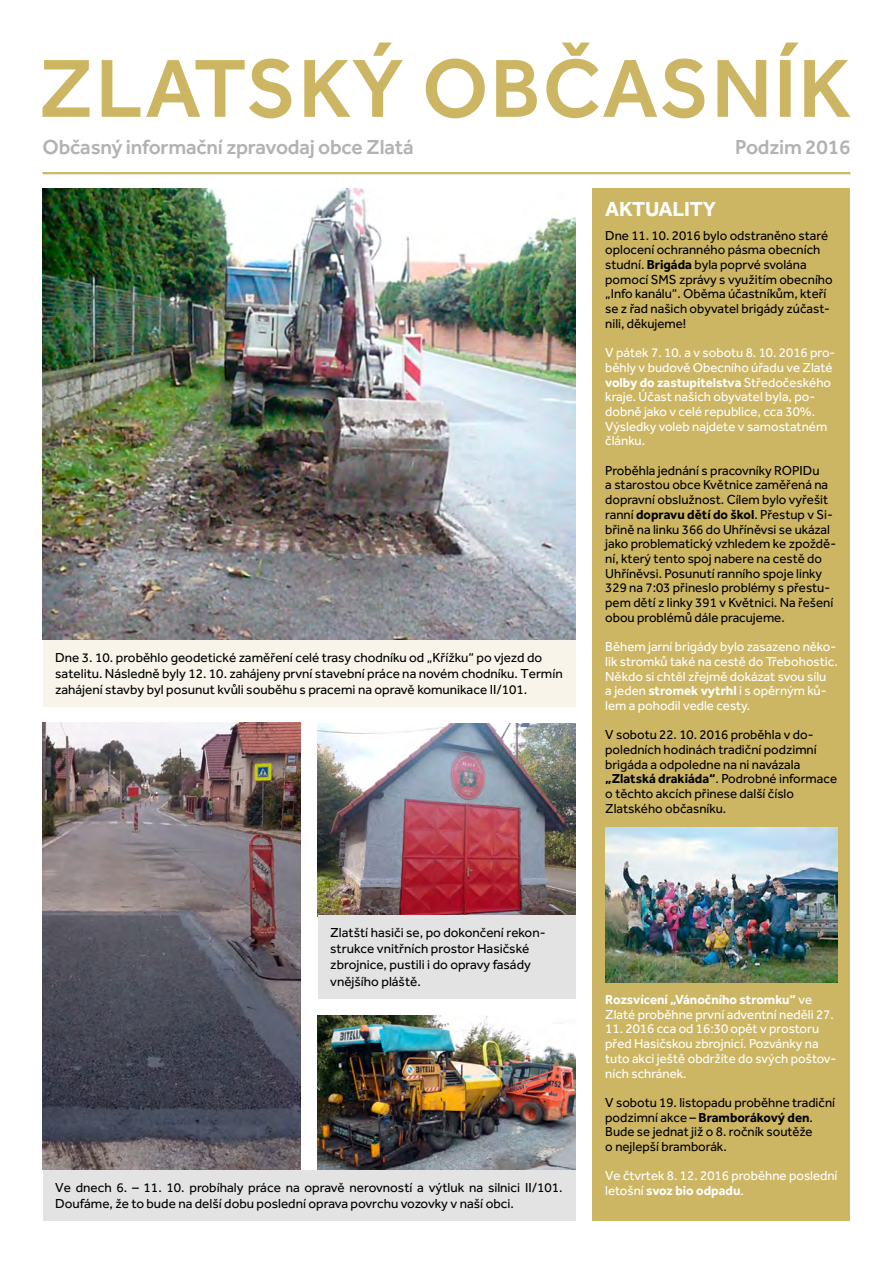
<style>
.page{position:relative;width:893px;height:1263px;background:#fff}
.page>*{position:absolute;margin:0;border:0;box-sizing:border-box;transform-origin:0 0}
.t1{font:500 21px "Effra";letter-spacing:-.01em;color:#b3b2b2}
.t2{font:700 21px "Effra";letter-spacing:-.01em;color:#fff}
.t3{font:13.5px/14.7px "Effra";color:#000}
.t4{font:13.5px/14.7px "Effra";color:#fff}
.s1{font-weight:700}
</style>
<div class="page">
<img style="left:317px;top:1016px;width:258px;height:153px">
<hr style="left:43px;top:172px;width:807px;height:2px;background:#cdb663">
<div style="left:592px;top:188px;width:258px;height:1032px;background:#cdb663"></div>
<svg style="left:43px;top:43px;width:807px;height:75px"></svg>
<img style="left:43px;top:188px;width:532px;height:452px">
<img style="left:43px;top:723px;width:257px;height:446px">
<img style="left:317px;top:723px;width:258px;height:192px">
<img style="left:605px;top:828px;width:233px;height:155px">
<div style="left:43px;top:640px;width:532px;height:67px;background:#f8f4e9"></div>
<div style="left:43px;top:1170px;width:532px;height:50px;background:#e3e3e3"></div>
<div style="left:317px;top:915px;width:258px;height:83px;background:#e3e3e3"></div>
<h1 class="t1" style="left:43px;top:135px;width:373px">Občasný informační zpravodaj obce Zlatá</h1>
<h1 class="t1" style="left:735px;top:135px;width:117px">Podzim 2016</h1>
<p class="t3" style="left:55px;top:649px;width:509px;line-height:16.2px">Dne 3. 10. proběhlo geodetické zaměření celé trasy chodníku od „Křížku“ po vjezd do satelitu. Následně byly 12. 10. zahájeny první stavební práce na novém chodníku. Termín zahájení stavby byl posunut kvůli souběhu s pracemi na opravě komunikace II/101.</p>
<h1 class="t2" style="left:605px;top:196px;width:112px">AKTUALITY</h1>
<p class="t3" style="left:605px;top:227px;width:229px">Dne 11. 10. 2016 bylo odstraněno staré oplocení ochranného pásma obecních studní. <span class="s1">Brigáda</span> byla poprvé svolána pomocí SMS zprávy s využitím obecního „Info kanálu“. Oběma účastníkům, kteří se z řad našich obyvatel brigády zúčast&shy;nili, děkujeme!</p>
<p class="t4" style="left:605px;top:345px;width:232px">V pátek 7. 10. a v sobotu 8. 10. 2016 pro&shy;běhly v budově Obecního úřadu ve Zlaté <span class="s1">volby do zastupitelstva</span> Středočeského kraje. Účast našich obyvatel byla, po&shy;dobně jako v celé republice, cca 30%.<br>Výsledky voleb najdete v samostatném článku.</p>
<p class="t3" style="left:605px;top:463px;width:232px">Proběhla jednání s pracovníky ROPIDu<br>a starostou obce Květnice zaměřená na dopravní obslužnost. Cílem bylo vyřešit ranní <span class="s1">dopravu dětí do škol</span>. Přestup v Si&shy;břině na linku 366 do Uhříněvsi se ukázal jako problematický vzhledem ke zpoždě&shy;ní, který tento spoj nabere na cestě do Uhříněvsi. Posunutí ranního spoje linky 329 na 7:03 přineslo problémy s přestu&shy;pem dětí z linky 391 v Květnici. Na řešení obou problémů dále pracujeme.</p>
<p class="t4" style="left:605px;top:639px;width:234px">Během jarní brigády bylo zasazeno něko&shy;lik stromků také na cestě do Třebohostic.<br>Někdo si chtěl zřejmě dokázat svou sílu<br>a jeden <span class="s1">stromek vytrhl</span> i s opěrným ků&shy;lem a pohodil vedle cesty.</p>
<p class="t3" style="left:605px;top:727px;width:233px">V sobotu 22. 10. 2016 proběhla v do&shy;poledních hodinách tradiční podzimní brigáda a odpoledne na ni navázala <span class="s1">„Zlatská drakiáda“</span>. Podrobné informace o těchto akcích přinese další číslo Zlatského občasníku.</p>
<p class="t3" style="left:330px;top:924px;width:217px;line-height:16.2px">Zlatští hasiči se, po dokončení rekon&shy;strukce vnitřních prostor Hasičské zbrojnice, pustili i do opravy fasády vnějšího pláště.</p>
<p class="t3" style="left:55px;top:1179px;width:509px;line-height:16.2px">Ve dnech 6. – 11. 10. probíhaly práce na opravě nerovností a výtluk na silnici II/101.<br>Doufáme, že to bude na delší dobu poslední oprava povrchu vozovky v naší obci.</p>
<p class="t4" style="left:605px;top:992px;width:230px"><span class="s1">Rozsvícení „Vánočního stromku“</span> ve<br>Zlaté proběhne první adventní neděli 27.</p>
<p class="t4" style="left:605px;top:1021px;width:233px">11. 2016 cca od 16:30 opět v prostoru před Hasičskou zbrojnicí. Pozvánky na tuto akci ještě obdržíte do svých poštov&shy;ních schránek.</p>
<p class="t3" style="left:605px;top:1095px;width:231px">V sobotu 19. listopadu proběhne tradiční podzimní akce – <span class="s1">Bramborákový den</span>.<br>Bude se jednat již o 8. ročník soutěže<br>o nejlepší bramborák.</p>
<p class="t4" style="left:605px;top:1168px;width:234px">Ve čtvrtek 8. 12. 2016 proběhne poslední letošní <span class="s1">svoz bio odpadu</span>.</p>
</div>
